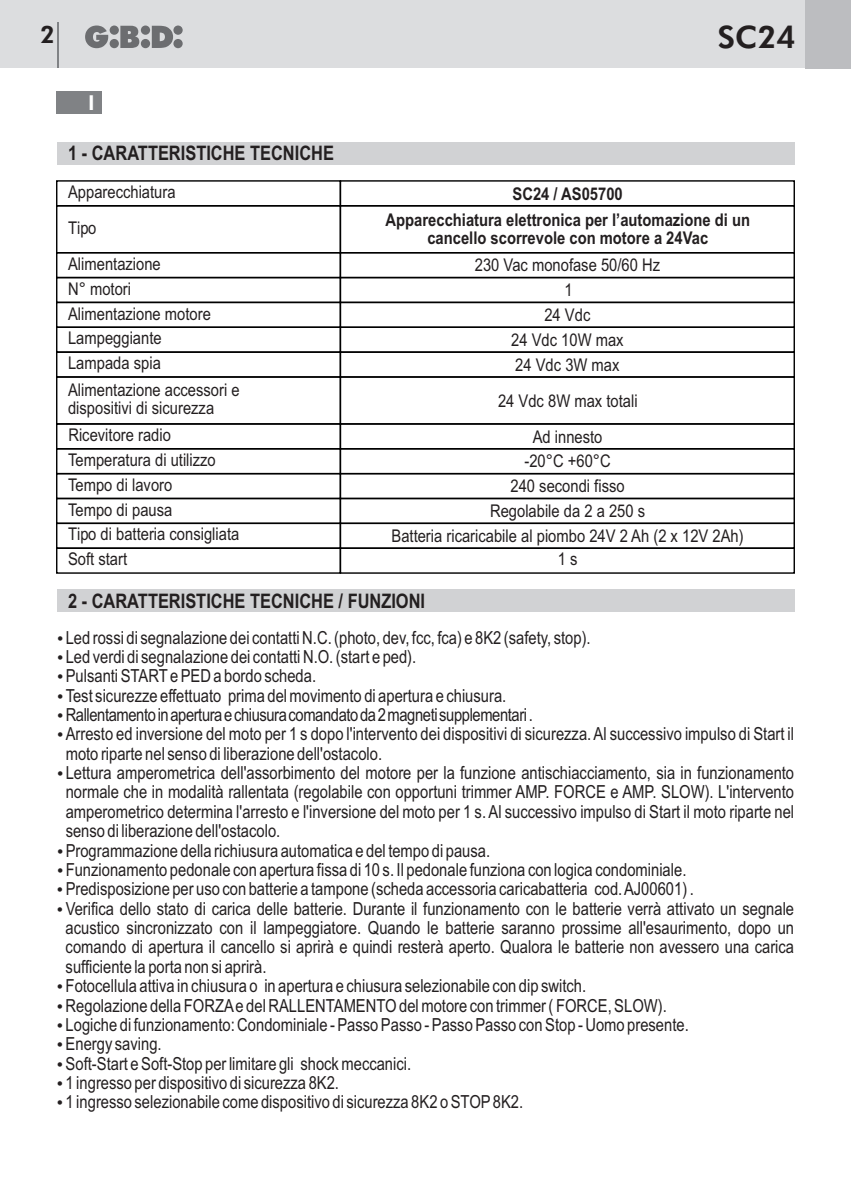
<style>
.page{position:relative;width:851px;height:1191px;background:#fff}
.page>*{position:absolute;margin:0;border:0;box-sizing:border-box;transform-origin:0 0}
.t1{font:800 31px "Futura BT";color:#231f20}
.t2{font:800 24px "Futura BT";color:#231f20}
.t3{font:800 20.6px "Futura BT";color:#fff}
.t4{font:700 20px "Arial Narrow";color:#231f20}
.t5{font:18px/19.4px "Arial Narrow";color:#231f20}
.t6{font:17.6px/24.8px "Arial Narrow";color:#231f20}
.t7{font:700 17.6px/18px "Arial Narrow";color:#231f20;text-align:center}
.t8{font:15.4px "Wingdings";color:#231f20}
</style>
<div class="page">
<div style="left:0;top:0;width:849px;height:68px;background:#dcdddf"></div>
<hr style="left:57px;top:23px;width:1px;height:45px;background:#808285">
<div style="left:805px;top:0;width:45px;height:68px;background:#bcbdc0"></div>
<svg style="left:85px;top:26px;width:98px;height:22px"></svg>
<div style="left:57px;top:91px;width:45px;height:22px;background:#808285"></div>
<div style="left:57px;top:589px;width:737px;height:23px;background:#d1d2d4"></div>
<div style="left:57px;top:142px;width:737px;height:22px;background:#d1d2d4"></div>
<div style="left:56px;top:180px;width:285px;height:26px;border:1px solid #000"></div>
<div style="left:56px;top:277px;width:285px;height:26px;border:1px solid #000"></div>
<div style="left:56px;top:302px;width:285px;height:26px;border:1px solid #000"></div>
<div style="left:56px;top:326px;width:285px;height:27px;border:1px solid #000"></div>
<div style="left:56px;top:351px;width:285px;height:27px;border:1px solid #000"></div>
<div style="left:56px;top:423px;width:285px;height:26px;border:1px solid #000"></div>
<div style="left:56px;top:448px;width:285px;height:26px;border:1px solid #000"></div>
<div style="left:56px;top:473px;width:285px;height:26px;border:1px solid #000"></div>
<div style="left:56px;top:522px;width:285px;height:27px;border:1px solid #000"></div>
<div style="left:56px;top:376px;width:285px;height:48px;border:1px solid #000"></div>
<div style="left:56px;top:205px;width:285px;height:48px;border:1px solid #000"></div>
<div style="left:339px;top:180px;width:455px;height:26px;border:1px solid #000"></div>
<div style="left:339px;top:277px;width:455px;height:26px;border:1px solid #000"></div>
<div style="left:339px;top:302px;width:455px;height:26px;border:1px solid #000"></div>
<div style="left:339px;top:326px;width:455px;height:27px;border:1px solid #000"></div>
<div style="left:339px;top:351px;width:455px;height:27px;border:1px solid #000"></div>
<div style="left:339px;top:423px;width:455px;height:26px;border:1px solid #000"></div>
<div style="left:339px;top:448px;width:455px;height:26px;border:1px solid #000"></div>
<div style="left:339px;top:473px;width:455px;height:26px;border:1px solid #000"></div>
<div style="left:339px;top:522px;width:455px;height:27px;border:1px solid #000"></div>
<div style="left:56px;top:547px;width:285px;height:27px;border:1px solid #000"></div>
<div style="left:339px;top:547px;width:455px;height:27px;border:1px solid #000"></div>
<div style="left:339px;top:376px;width:455px;height:48px;border:1px solid #000"></div>
<div style="left:339px;top:205px;width:455px;height:48px;border:1px solid #000"></div>
<h2 class="t2" style="left:40px;top:24px;width:16px">2</h2>
<h1 class="t1" style="left:717px;top:24px;width:79px">SC24</h1>
<p class="t3" style="left:88px;top:94px;width:8px">I</p>
<p class="t4" style="left:68px;top:146px;width:267px">1 - CARATTERISTICHE TECNICHE</p>
<p class="t6" style="left:68px;top:181px;width:109px">Apparecchiatura</p>
<p class="t6" style="left:68px;top:217px;width:30px">Tipo</p>
<p class="t6" style="left:68px;top:253px;width:144px">Alimentazione<br>N° motori<br>Alimentazione motore<br>Lampeggiante<br>Lampada spia</p>
<p class="t6" style="left:68px;top:382px;width:173px;line-height:17.8px">Alimentazione accessori e dispositivi di sicurezza</p>
<p class="t6" style="left:68px;top:423px;width:149px">Ricevitore radio<br>Temperatura di utilizzo</p>
<p class="t6" style="left:68px;top:498px;width:106px">Tempo di pausa</p>
<p class="t6" style="left:68px;top:474px;width:106px">Tempo di lavoro</p>
<p class="t6" style="left:68px;top:523px;width:173px">Tipo di batteria consigliata<br>Soft start</p>
<p class="t7" style="left:512px;top:186px;width:112px">SC24 / AS05700</p>
<p class="t7" style="left:385px;top:213px;width:366px">Apparecchiatura elettronica per l’automazione di un cancello scorrevole con motore a 24Vac</p>
<p class="t6" style="left:474px;top:254px;width:187px;text-align:center">230 Vac monofase 50/60 Hz<br>1<br>24 Vdc<br>24 Vdc 10W max<br>24 Vdc 3W max</p>
<p class="t6" style="left:498px;top:390px;width:141px">24 Vdc 8W max totali</p>
<p class="t6" style="left:524px;top:426px;width:88px;text-align:center">Ad innesto -20°C +60°C</p>
<p class="t6" style="left:490px;top:500px;width:157px">Regolabile da 2 a 250 s</p>
<p class="t6" style="left:510px;top:475px;width:116px">240 secondi fisso</p>
<p class="t6" style="left:391px;top:526px;width:353px;line-height:23.2px;text-align:center">Batteria ricaricabile al piombo 24V 2 Ah (2 x 12V 2Ah)<br>1 s</p>
<p class="t4" style="left:68px;top:593px;width:358px">2 - CARATTERISTICHE TECNICHE / FUNZIONI</p>
<p class="t5" style="left:57px;top:629px;width:535px">•Led rossi di segnalazione dei contatti N.C. (photo, dev, fcc, fca) e 8K2 (safety, stop).</p>
<p class="t8" style="left:57px;top:670px;width:47px">•</p>
<p class="t5" style="left:66px;top:648px;width:352px">Led verdi di segnalazione dei contatti N.O. (start e ped).</p>
<p class="t8" style="left:57px;top:651px;width:47px">•</p>
<p class="t5" style="left:66px;top:668px;width:252px">Pulsanti STARTe PED a bordo scheda.</p>
<p class="t5" style="left:66px;top:687px;width:442px">Test sicurezze effettuato prima del movimento di apertura e chiusura.</p>
<p class="t8" style="left:57px;top:689px;width:47px">•</p>
<p class="t5" style="left:66px;top:706px;width:729px">Rallentamentoinaperturaechiusuracomandatoda2magnetisupplementari.<br>Arresto ed inversione del moto per 1 s dopo l'intervento dei dispositivi di sicurezza. Al successivo impulso di Start il</p>
<p class="t8" style="left:57px;top:709px;width:47px">•</p>
<p class="t8" style="left:57px;top:728px;width:47px">•</p>
<p class="t5" style="left:66px;top:745px;width:729px">moto riparte nel senso di liberazione dell'ostacolo.<br>Lettura amperometrica dell'assorbimento del motore per la funzione antischiacciamento, sia in funzionamento normale che in modalità rallentata (regolabile con opportuni trimmer AMP. FORCE e AMP. SLOW). L'intervento amperometrico determina l'arresto e l'inversione del moto per 1 s. Al successivo impulso di Start il moto riparte nel</p>
<p class="t8" style="left:57px;top:767px;width:47px">•</p>
<p class="t5" style="left:66px;top:823px;width:216px">senso di liberazione dell'ostacolo.</p>
<p class="t5" style="left:66px;top:842px;width:426px">Programmazione della richiusura automatica e del tempo di pausa.</p>
<p class="t8" style="left:57px;top:844px;width:47px">•</p>
<p class="t5" style="left:66px;top:861px;width:622px">Funzionamento pedonale con apertura fissa di 10 s. Il pedonale funziona con logica condominiale.</p>
<p class="t8" style="left:57px;top:864px;width:47px">•</p>
<p class="t5" style="left:66px;top:881px;width:730px">Predisposizione per uso con batterie a tampone (scheda accessoria caricabatteria cod. AJ00601) .<br>Verifica dello stato di carica delle batterie. Durante il funzionamento con le batterie verrà attivato un segnale acustico sincronizzato con il lampeggiatore. Quando le batterie saranno prossime all'esaurimento, dopo un comando di apertura il cancello si aprirà e quindi resterà aperto. Qualora le batterie non avessero una carica</p>
<p class="t8" style="left:57px;top:883px;width:47px">•</p>
<p class="t8" style="left:57px;top:902px;width:47px">•</p>
<p class="t5" style="left:66px;top:958px;width:202px">sufficiente la porta non si aprirà.</p>
<p class="t5" style="left:66px;top:977px;width:522px">Fotocellula attiva in chiusura o in apertura e chiusura selezionabile con dip switch.</p>
<p class="t8" style="left:57px;top:980px;width:47px">•</p>
<p class="t5" style="left:66px;top:997px;width:602px">Regolazione della FORZAe del RALLENTAMENTO del motore con trimmer ( FORCE, SLOW).</p>
<p class="t8" style="left:57px;top:999px;width:47px">•</p>
<p class="t5" style="left:66px;top:1016px;width:624px">Logiche di funzionamento: Condominiale - Passo Passo - Passo Passo con Stop - Uomo presente.</p>
<p class="t8" style="left:57px;top:1019px;width:47px">•</p>
<p class="t5" style="left:66px;top:1036px;width:97px">Energy saving.</p>
<p class="t8" style="left:57px;top:1038px;width:47px">•</p>
<p class="t5" style="left:66px;top:1055px;width:347px">Soft-Start e Soft-Stop per limitare gli shock meccanici.</p>
<p class="t8" style="left:57px;top:1057px;width:47px">•</p>
<p class="t5" style="left:66px;top:1074px;width:459px">1 ingresso per dispositivo di sicurezza 8K2.<br>1 ingresso selezionabile come dispositivo di sicurezza 8K2 o STOP8K2.</p>
<p class="t8" style="left:57px;top:1077px;width:47px">•</p>
<p class="t8" style="left:57px;top:1096px;width:47px">•</p>
</div>
